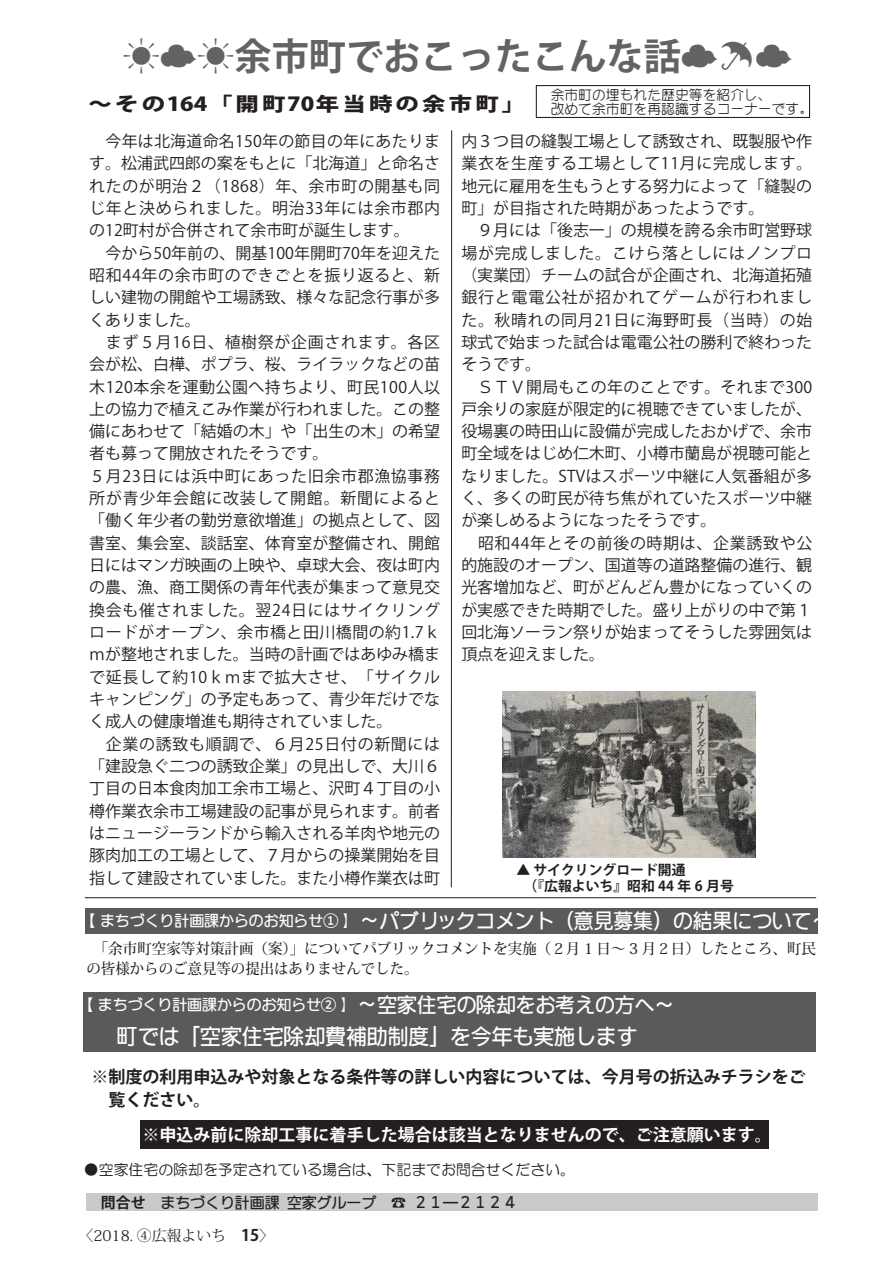
<style>
.page{position:relative;width:893px;height:1263px;background:#fff}
.page>*{position:absolute;margin:0;border:0;box-sizing:border-box;transform-origin:0 0}
.t1{font:700 37.2px "Koz Go Pro";color:#636366}
.t2{font:21.3px "DFUD Gothic W6 WING RKSJ H";color:#fff}
.t3{font:20.25px "DFUD Gothic W6 WING RKSJ H";color:#fff}
.t4{font:800 19.2px "Koz Go Pro";letter-spacing:.135em;color:#231f20;scale:1.22 1}
.t5{font:700 16.95px/22.4px "Koz Go Pro";color:#231f20}
.t6{font:700 16.95px "Koz Go Pro";color:#fff}
.t7{font:15.9px/22.4px "Koz Go Pro";color:#231f20;text-align:justify}
.t8{font:700 15.9px "Koz Go Pro";color:#231f20}
.t9{font:500 14.85px/20.2px "Koz Min Pro";letter-spacing:.005em;color:#231f20}
.t10{font:14.85px "DFUD Gothic W6 WINP RKSJ H";color:#fff}
.t11{font:14.85px "HG Maru Gothic MPRO";color:#231f20}
.t12{font:14.85px "DFUD Gothic W6 WIN RKSJ H";color:#231f20}
.t13{font:14.85px "Koz Min Pro";color:#231f20}
.t14{font:13.8px "Yenti EG Medium SJIS";color:#231f20}
.t15{font:700 13.8px "Koz Go Pro";color:#231f20}
.s1{font-size:21.3px}
.s2{font-family:"DFUD Gothic W2 WINP RKSJ H"}
.s3{font-family:"DFUD Gothic W6 WING RKSJ H";font-size:20.25px}
.s4{font-family:"Koz Go Pro";font-weight:700}
.s5{font-family:"Koz Min Pro";font-weight:400;font-size:14.85px}
</style>
<div class="page">
<hr style="left:85px;top:897px;width:731px;height:1px;background:#231f20">
<div style="left:536px;top:85px;width:274px;height:33px;border:1px solid #231f20"></div>
<hr style="left:451px;top:130px;width:1px;height:757px;background:#231f20">
<div style="left:85px;top:908px;width:733px;height:26px;background:#5a5a5d"></div>
<div style="left:86px;top:1194px;width:731px;height:17px;background:#c9cacc"></div>
<div style="left:140px;top:1120px;width:629px;height:28px;background:#231f20"></div>
<img style="left:503px;top:691px;width:253px;height:167px">
<div style="left:83px;top:992px;width:733px;height:59px;background:#5a5a5d"></div>
<p class="t1" style="left:123px;top:33px;width:671px">☀☁☀余市町でおこったこんな話☁☂☁</p>
<p class="t4" style="left:89px;top:92px;width:359px">～その164「開町70年当時の余市町」</p>
<p class="t14" style="left:537px;top:88px;width:236px">　余市町の埋もれた歴史等を紹介し、</p>
<p class="t14" style="left:537px;top:102px;width:278px">　改めて余市町を再認識するコーナーです。</p>
<p class="t7" style="left:89px;top:130px;width:352px">　今年は北海道命名150年の節目の年にあたります。松浦武四郎の案をもとに「北海道」と命名されたのが明治２（1868）年、余市町の開基も同じ年と決められました。明治33年には余市郡内の12町村が合併されて余市町が誕生します。</p>
<p class="t7" style="left:89px;top:242px;width:352px">　今から50年前の、開基100年開町70年を迎えた昭和44年の余市町のできごとを振り返ると、新しい建物の開館や工場誘致、様々な記念行事が多くありました。</p>
<p class="t7" style="left:89px;top:331px;width:352px">　まず５月16日、植樹祭が企画されます。各区会が松、白樺、ポプラ、桜、ライラックなどの苗木120本余を運動公園へ持ちより、町民100人以上の協力で植えこみ作業が行われました。この整備にあわせて「結婚の木」や「出生の木」の希望者も募って開放されたそうです。</p>
<p class="t7" style="left:89px;top:465px;width:352px">５月23日には浜中町にあった旧余市郡漁協事務所が青少年会館に改装して開館。新聞によると「働く年少者の勤労意欲増進」の拠点として、図書室、集会室、談話室、体育室が整備され、開館日にはマンガ映画の上映や、卓球大会、夜は町内の農、漁、商工関係の青年代表が集まって意見交換会も催されました。翌24日にはサイクリングロードがオープン、余市橋と田川橋間の約1.7ｋｍが整地されました。当時の計画ではあゆみ橋まで延長して約10ｋｍまで拡大させ、「サイクルキャンピング」の予定もあって、青少年だけでなく成人の健康増進も期待されていました。</p>
<p class="t7" style="left:89px;top:733px;width:352px">　企業の誘致も順調で、６月25日付の新聞には「建設急ぐ二つの誘致企業」の見出しで、大川６丁目の日本食肉加工余市工場と、沢町４丁目の小樽作業衣余市工場建設の記事が見られます。前者はニュージーランドから輸入される羊肉や地元の豚肉加工の工場として、７月からの操業開始を目指して建設されていました。また小樽作業衣は町</p>
<p class="t7" style="left:461px;top:130px;width:352px">内３つ目の縫製工場として誘致され、既製服や作業衣を生産する工場として11月に完成します。地元に雇用を生もうとする努力によって「縫製の町」が目指された時期があったようです。</p>
<p class="t7" style="left:461px;top:220px;width:352px">　９月には「後志一」の規模を誇る余市町営野球場が完成しました。こけら落としにはノンプロ（実業団）チームの試合が企画され、北海道拓殖銀行と電電公社が招かれてゲームが行われました。秋晴れの同月21日に海野町長（当時）の始球式で始まった試合は電電公社の勝利で終わったそうです。</p>
<p class="t7" style="left:461px;top:376px;width:352px">　ＳＴＶ開局もこの年のことです。それまで300戸余りの家庭が限定的に視聴できていましたが、役場裏の時田山に設備が完成したおかげで、余市町全域をはじめ仁木町、小樽市蘭島が視聴可能となりました。STVはスポーツ中継に人気番組が多く、多くの町民が待ち焦がれていたスポーツ中継が楽しめるようになったそうです。</p>
<p class="t7" style="left:461px;top:532px;width:352px">　昭和44年とその前後の時期は、企業誘致や公的施設のオープン、国道等の道路整備の進行、観光客増加など、町がどんどん豊かになっていくのが実感できた時期でした。盛り上がりの中で第１回北海ソーラン祭りが始まってそうした雰囲気は頂点を迎えました。</p>
<p class="t15" style="left:517px;top:861px;width:170px">▲ サイクリングロード開通</p>
<p class="t15" style="left:517px;top:877px;width:219px">　（『広報よいち』昭和 44 年 6 月号</p>
<p class="t3" style="left:379px;top:907px;width:176px">パブリックコメント</p>
<p class="t3" style="left:564px;top:907px;width:100px">（意見募集）</p>
<p class="t3" style="left:673px;top:907px;width:161px">の結果について<span class="s1">~</span></p>
<p class="t10" style="left:80px;top:911px;width:301px">【まちづくり計画課からのお知らせ① <span class="s2">】</span><span class="s3">～</span></p>
<p class="t9" style="left:87px;top:937px;width:731px">　「余市町空家等対策計画（案）」についてパブリックコメントを実施（２月 1 日～ 3 月２日）したところ、町民の皆様からのご意見等の提出はありませんでした。</p>
<p class="t3" style="left:377px;top:991px;width:299px">空家住宅の除却をお考えの方へ<span class="s1">~</span></p>
<p class="t10" style="left:78px;top:995px;width:301px">【まちづくり計画課からのお知らせ② <span class="s2">】</span><span class="s3">～</span></p>
<p class="t2" style="left:86px;top:1021px;width:95px">　　　町では</p>
<p class="t2" style="left:190px;top:1021px;width:252px">「空家住宅除却費補助制度」</p>
<p class="t2" style="left:450px;top:1021px;width:189px">を今年も実施します</p>
<p class="t5" style="left:91px;top:1067px;width:716px">※制度の利用申込みや対象となる条件等の詳しい内容については、今月号の折込みチラシをご　覧ください。</p>
<p class="t6" style="left:126px;top:1124px;width:648px">　※申込み前に除却工事に着手した場合は該当となりませんので、ご注意願います。</p>
<p class="t11" style="left:84px;top:1162px;width:493px">●空家住宅の除却を予定されている場合は、下記までお問合せください。</p>
<p class="t12" style="left:86px;top:1192px;width:195px"><span class="s4">　問合せ　</span>まちづくり計画課</p>
<p class="t13" style="left:78px;top:1224px;width:149px">〈2018. ④広報よいち</p>
<p class="t8" style="left:241px;top:1225px;width:35px">15<span class="s5">〈</span></p>
<p class="t12" style="left:287px;top:1192px;width:91px">空家グループ</p>
<p class="t13" style="left:391px;top:1192px;width:16px">☎</p>
<p class="t12" style="left:414px;top:1192px;width:106px">２１―２１２４</p>
</div>
